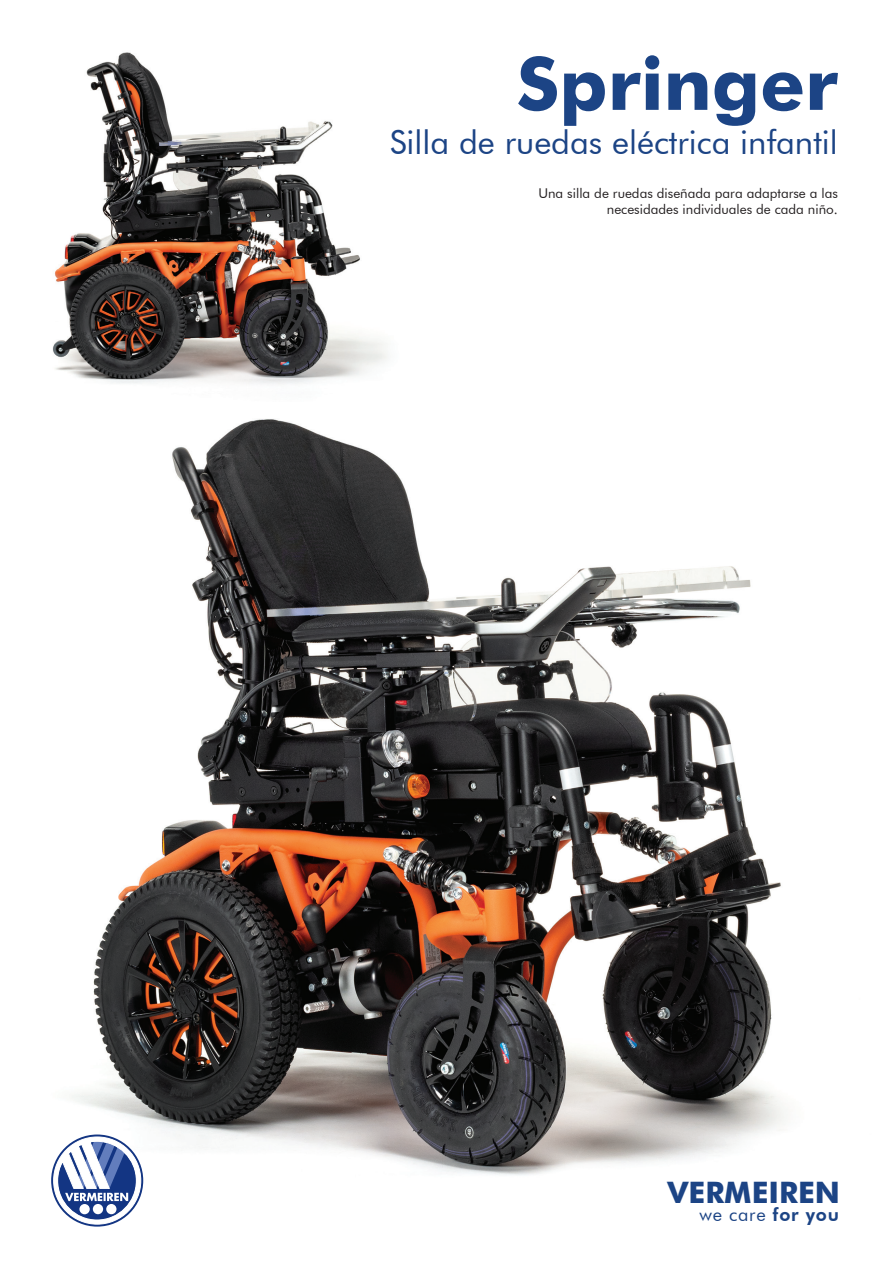
<style>
.page{position:relative;width:893px;height:1263px;background:#fff}
.page>*{position:absolute;margin:0;border:0;box-sizing:border-box;transform-origin:0 0}
.t1{font:700 73.5px "Futura BT";color:#1c4485}
.t2{font:33px "Futura BT";color:#1c4485}
.t3{font:700 29.55px "Futura BT";color:#1c4485}
.t4{font:18.15px "Futura BT";letter-spacing:.04em;color:#1c4485}
.t5{font:13.5px "Futura BT";color:#231f20}
.s1{font-weight:800}
</style>
<div class="page">
<img style="left:51px;top:419px;width:734px;height:808px">
<svg style="left:53px;top:1136px;width:88px;height:88px"></svg>
<img style="left:52px;top:52px;width:335px;height:332px">
<p class="t1" style="left:517px;top:39px;width:323px">Springer</p>
<p class="t2" style="left:390px;top:122px;width:450px">Silla de ruedas eléctrica infantil</p>
<p class="t5" style="left:538px;top:185px;width:301px">Una silla de ruedas diseñada para adaptarse a las</p>
<p class="t5" style="left:607px;top:201px;width:233px">necesidades individuales de cada niño.</p>
<p class="t3" style="left:668px;top:1175px;width:174px">VERMEIREN</p>
<p class="t4" style="left:699px;top:1203px;width:141px">we care <span class="s1">for you</span></p>
</div>
